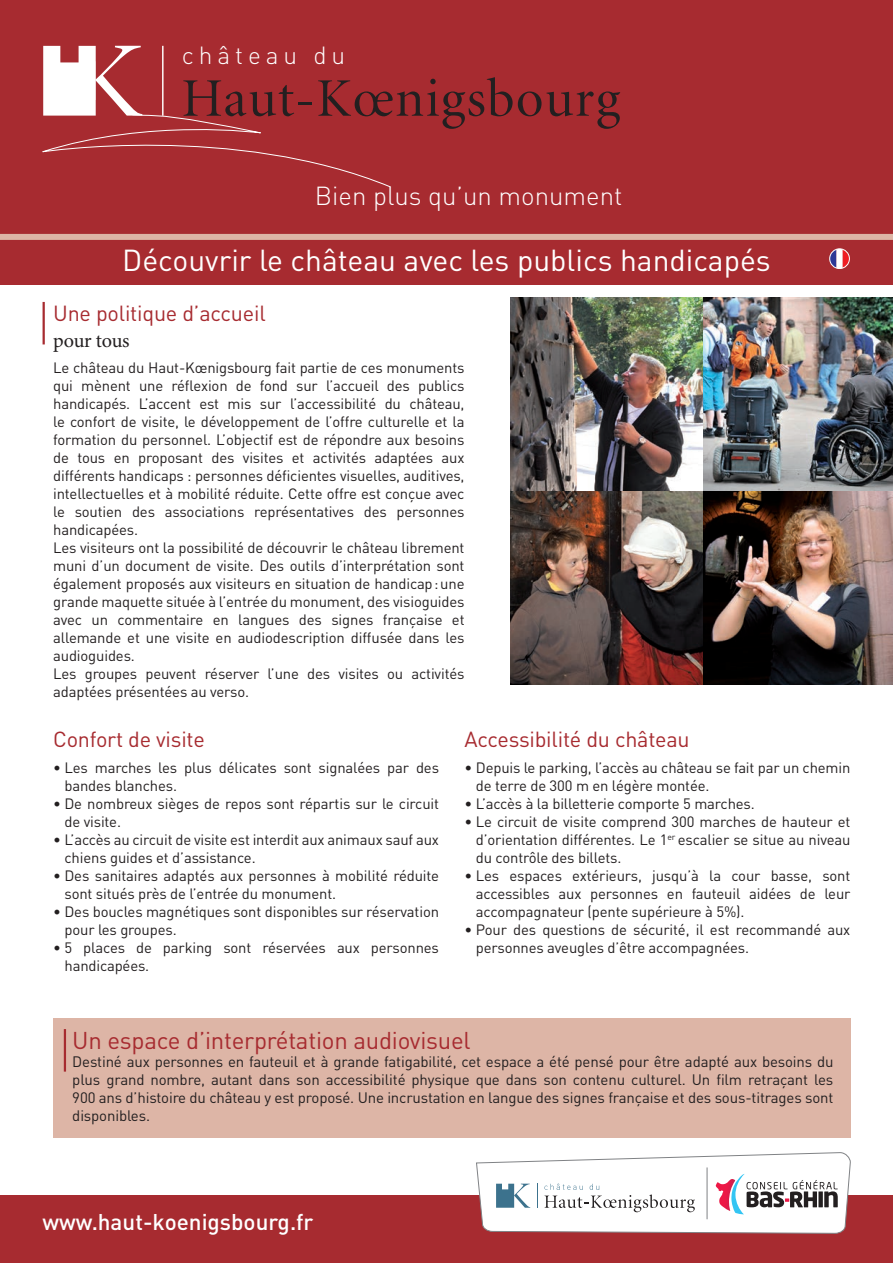
<style>
.page{position:relative;width:893px;height:1263px;background:#fff}
.page>*{position:absolute;margin:0;border:0;box-sizing:border-box;transform-origin:0 0}
.t1{font:54.3px "Minion Display";letter-spacing:.025em;color:#231f20}
.t2{font:30px "DIN";color:#fff}
.t3{font:300 25.8px "DIN";color:#fff}
.t4{font:300 24.45px "DIN";letter-spacing:.2em;color:#fff}
.t5{font:24px "DIN";letter-spacing:-.01em;color:#a72b30}
.t6{font:500 22.5px "DIN";color:#fff}
.t7{font:21.6px "DIN";letter-spacing:-.01em;color:#a72b30}
.t8{font:20.25px "Minion Pro";letter-spacing:-.015em;color:#231f20}
.t9{font:15px/18px "DIN";letter-spacing:-.01em;color:#231f20;text-align:justify}
.t10{font:14.85px/18px "DIN";letter-spacing:-.01em;color:#231f20}
</style>
<div class="page">
<div style="left:0;top:0;width:893px;height:285px;background:#a72b30"></div>
<img style="left:510px;top:298px;width:383px;height:387px">
<hr style="left:43px;top:302px;width:2px;height:42px;background:#a72b30">
<div style="left:53px;top:1018px;width:797px;height:119px;background:#ddb5a6"></div>
<svg style="left:43px;top:46px;width:348px;height:142px"></svg>
<hr style="left:64px;top:1029px;width:2px;height:43px;background:#a72b30">
<div style="left:0;top:234px;width:893px;height:6px;background:#ddb5a6"></div>
<svg style="left:830px;top:249px;width:19px;height:19px"></svg>
<div style="left:830px;top:249px;width:19px;height:19px;border:1px solid #fff;border-radius:50%"></div>
<div style="left:0;top:1195px;width:893px;height:68px;background:#a72b30"></div>
<svg style="left:476px;top:1152px;width:375px;height:81px"></svg>
<p class="t4" style="left:182px;top:40px;width:165px">château du</p>
<p class="t1" style="left:182px;top:72px;width:440px">Haut-Kœnigsbourg</p>
<p class="t3" style="left:315px;top:180px;width:309px">Bien plus qu’un monument</p>
<p class="t2" style="left:122px;top:242px;width:650px">Découvrir le château avec les publics handicapés</p>
<p class="t7" style="left:53px;top:300px;width:214px">Une politique d’accueil</p>
<p class="t8" style="left:53px;top:327px;width:78px">pour tous</p>
<p class="t10" style="left:53px;top:359px;width:413px;text-align:justify">Le château du Haut-Kœnigsbourg fait partie de ces monuments qui mènent une réflexion de fond sur l’accueil des publics handicapés. L’accent est mis sur l’accessibilité du château, le confort de visite, le développement de l’offre culturelle et la formation du personnel. L’objectif est de répondre aux besoins de tous en proposant des visites et activités adaptées aux différents handicaps : personnes déficientes visuelles, auditives, intellectuelles et à mobilité réduite. Cette offre est conçue avec le soutien des associations représentatives des personnes handicapées.</p>
<p class="t10" style="left:53px;top:539px;width:413px;text-align:justify">Les visiteurs ont la possibilité de découvrir le château librement muni d’un document de visite. Des outils d’interprétation sont également proposés aux visiteurs en situation de handicap:une grande maquette située à l’entrée du monument, des visioguides avec un commentaire en langues des signes française et allemande et une visite en audiodescription diffusée dans les audioguides.</p>
<p class="t10" style="left:53px;top:665px;width:413px">Les groupes peuvent réserver l’une des visites ou activités adaptées présentées au verso.</p>
<p class="t7" style="left:53px;top:725px;width:153px">Confort de visite</p>
<p class="t10" style="left:64px;top:759px;width:376px;text-indent:-11px">• Les marches les plus délicates sont signalées par des bandes blanches.</p>
<p class="t10" style="left:64px;top:795px;width:376px;text-indent:-11px">• De nombreux sièges de repos sont répartis sur le circuit de visite.</p>
<p class="t10" style="left:64px;top:831px;width:376px;text-indent:-11px">• L’accès au circuit de visite est interdit aux animaux sauf aux chiens guides et d’assistance.</p>
<p class="t10" style="left:64px;top:867px;width:376px;text-indent:-11px">• Des sanitaires adaptés aux personnes à mobilité réduite sont situés près de l’entrée du monument.</p>
<p class="t10" style="left:64px;top:903px;width:376px;text-indent:-11px">• Des boucles magnétiques sont disponibles sur réservation pour les groupes.</p>
<p class="t10" style="left:64px;top:939px;width:376px;text-indent:-11px">• 5 places de parking sont réservées aux personnes handicapées.</p>
<p class="t7" style="left:465px;top:725px;width:227px">Accessibilité du château</p>
<p class="t10" style="left:476px;top:759px;width:376px;text-indent:-11px">• Depuis le parking, l’accès au château se fait par un chemin de terre de 300 m en légère montée.</p>
<p class="t10" style="left:465px;top:795px;width:292px">• L’accès à la billetterie comporte 5 marches.</p>
<p class="t10" style="left:476px;top:813px;width:376px;text-align:justify;text-indent:-11px">• Le circuit de visite comprend 300 marches de hauteur et d’orientation différentes. Le 1<sup>er</sup> escalier se situe au niveau du contrôle des billets.</p>
<p class="t10" style="left:476px;top:867px;width:376px;text-align:justify;text-indent:-11px">• Les espaces extérieurs, jusqu’à la cour basse, sont accessibles aux personnes en fauteuil aidées de leur accompagnateur (pente supérieure à 5%).</p>
<p class="t10" style="left:476px;top:921px;width:376px;text-indent:-11px">• Pour des questions de sécurité, il est recommandé aux personnes aveugles d’être accompagnées.</p>
<p class="t5" style="left:72px;top:1025px;width:400px">Un espace d’interprétation audiovisuel</p>
<p class="t9" style="left:72px;top:1052px;width:763px">Destiné aux personnes en fauteuil et à grande fatigabilité, cet espace a été pensé pour être adapté aux besoins du plus grand nombre, autant dans son accessibilité physique que dans son contenu culturel. Un film retraçant les 900 ans d’histoire du château y est proposé. Une incrustation en langue des signes française et des sous-titrages sont disponibles.</p>
<p class="t6" style="left:43px;top:1207px;width:272px">www.haut-koenigsbourg.fr</p>
</div>
